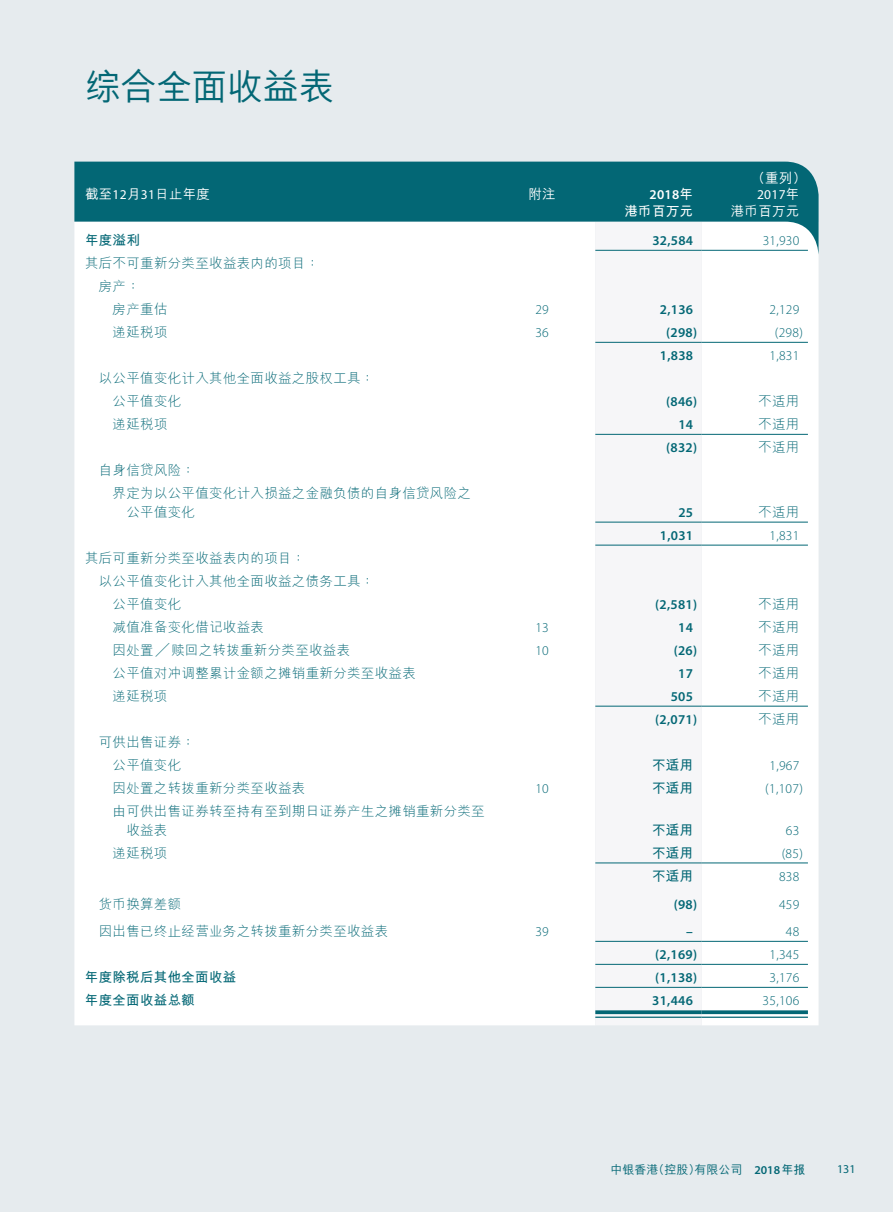
<style>
.page{position:relative;width:893px;height:1212px;background:#e6ebee}
.page>*{position:absolute;margin:0;border:0;box-sizing:border-box;transform-origin:0 0}
.t1{font:500 36px "M Hei HKS";letter-spacing:-.01em;color:#036775}
.t2{font:300 13.5px/23px "M Hei HKS";letter-spacing:.02em;color:#036775}
.t3{font:600 13.5px "Myriad Pro";letter-spacing:.02em;color:#036775}
.t4{font:300 13.5px "Myriad Pro";letter-spacing:.02em;color:#036775}
.t5{font:700 13.5px "M Hei HKS";letter-spacing:.02em;color:#036775}
.t6{font:500 13.5px "M Hei HKS";letter-spacing:.02em;color:#fff}
.t7{font:600 13.5px "Myriad Pro";color:#fff}
.t8{font:13.5px "Myriad Pro";color:#fff}
.t9{font:700 13.5px "M Hei HKS";letter-spacing:.02em;color:#fff}
.t10{font:500 12px "M Hei HKS";color:#036775}
.t11{font:12px "Myriad Pro";color:#036775}
.s1{font-family:"Myriad Pro";font-weight:400}
.s2{font-family:"M Hei HKS";font-weight:700}
.s3{font-family:"M Hei HKS";font-weight:500}
.s4{font-family:"Myriad Pro";font-weight:600}
.s5{font-weight:700}
</style>
<div class="page">
<div style="left:74px;top:256px;width:745px;height:769px;background:#fff"></div>
<div style="left:595px;top:256px;width:107px;height:769px;background:#f6f6f8"></div>
<hr style="left:595px;top:342px;width:107px;height:1px;background:#036775">
<hr style="left:702px;top:342px;width:106px;height:1px;background:#036775">
<hr style="left:595px;top:434px;width:107px;height:1px;background:#036775">
<hr style="left:702px;top:434px;width:106px;height:1px;background:#036775">
<hr style="left:595px;top:545px;width:107px;height:1px;background:#036775">
<hr style="left:702px;top:545px;width:106px;height:1px;background:#036775">
<hr style="left:595px;top:706px;width:107px;height:1px;background:#036775">
<hr style="left:702px;top:706px;width:106px;height:1px;background:#036775">
<hr style="left:595px;top:862px;width:107px;height:1px;background:#036775">
<hr style="left:702px;top:862px;width:106px;height:1px;background:#036775">
<hr style="left:595px;top:987px;width:107px;height:1px;background:#036775">
<hr style="left:702px;top:987px;width:106px;height:1px;background:#036775">
<hr style="left:595px;top:522px;width:107px;height:1px;background:#036775">
<hr style="left:702px;top:522px;width:106px;height:1px;background:#036775">
<hr style="left:595px;top:941px;width:107px;height:1px;background:#036775">
<hr style="left:702px;top:941px;width:106px;height:1px;background:#036775">
<hr style="left:595px;top:964px;width:107px;height:1px;background:#036775">
<hr style="left:702px;top:964px;width:106px;height:1px;background:#036775">
<svg style="left:74px;top:162px;width:745px;height:94px;background:#5d9da6"></svg>
<svg style="left:595px;top:1010px;width:107px;height:4px"></svg>
<hr style="left:595px;top:1016px;width:107px;height:2px;background:#036775">
<svg style="left:702px;top:1010px;width:106px;height:4px"></svg>
<hr style="left:702px;top:1016px;width:106px;height:2px;background:#036775">
<h1 class="t1" style="left:85px;top:61px;width:251px">綜合全面收益表</h1>
<p class="t6" style="left:751px;top:168px;width:56px">（重列）</p>
<p class="t6" style="left:85px;top:184px;width:127px">截至<span class="s1">12</span>月<span class="s1">31</span>日止年度</p>
<p class="t6" style="left:528px;top:184px;width:29px">附註</p>
<p class="t7" style="left:650px;top:186px;width:45px">2018<span class="s2">年</span></p>
<p class="t8" style="left:757px;top:186px;width:44px">2017<span class="s3">年</span></p>
<p class="t9" style="left:624px;top:201px;width:70px">港幣百萬元</p>
<p class="t6" style="left:731px;top:201px;width:70px">港幣百萬元</p>
<p class="t5" style="left:85px;top:230px;width:56px">年度溢利</p>
<p class="t3" style="left:652px;top:232px;width:42px">32,584</p>
<p class="t4" style="left:763px;top:233px;width:38px">31,930</p>
<p class="t2" style="left:85px;top:251px;width:236px">其後不可重新分類至收益表內的項目：</p>
<p class="t2" style="left:99px;top:274px;width:43px">房產：</p>
<p class="t2" style="left:113px;top:297px;width:56px">房產重估</p>
<p class="t4" style="left:535px;top:302px;width:15px">29</p>
<p class="t3" style="left:660px;top:301px;width:35px">2,136</p>
<p class="t4" style="left:769px;top:302px;width:31px">2,129</p>
<p class="t2" style="left:113px;top:320px;width:56px">遞延稅項</p>
<p class="t4" style="left:535px;top:325px;width:15px">36</p>
<p class="t3" style="left:666px;top:324px;width:32px">(298)</p>
<p class="t4" style="left:775px;top:325px;width:30px">(298)</p>
<p class="t3" style="left:660px;top:347px;width:35px">1,838</p>
<p class="t4" style="left:769px;top:348px;width:31px">1,831</p>
<p class="t2" style="left:113px;top:366px;width:263px;text-indent:-14px">以公平值變化計入其他全面收益之股權工具：公平值變化</p>
<p class="t3" style="left:666px;top:393px;width:32px">(846)</p>
<p class="t2" style="left:758px;top:389px;width:43px">不適用</p>
<p class="t2" style="left:113px;top:412px;width:56px">遞延稅項</p>
<p class="t3" style="left:678px;top:416px;width:16px">14</p>
<p class="t2" style="left:758px;top:412px;width:43px">不適用</p>
<p class="t3" style="left:666px;top:439px;width:32px">(832)</p>
<p class="t2" style="left:758px;top:435px;width:43px">不適用</p>
<p class="t2" style="left:113px;top:458px;width:360px;text-indent:-14px">自身信貸風險：<br>界定為以公平值變化計入損益之金融負債的自身信貸風險之</p>
<p class="t2" style="left:126px;top:500px;width:70px">公平值變化</p>
<p class="t3" style="left:678px;top:504px;width:16px">25</p>
<p class="t2" style="left:758px;top:500px;width:43px">不適用</p>
<p class="t3" style="left:660px;top:527px;width:35px">1,031</p>
<p class="t4" style="left:769px;top:528px;width:31px">1,831</p>
<p class="t2" style="left:85px;top:546px;width:222px">其後可重新分類至收益表內的項目：</p>
<p class="t2" style="left:99px;top:569px;width:277px">以公平值變化計入其他全面收益之債務工具：</p>
<p class="t2" style="left:113px;top:592px;width:70px">公平值變化</p>
<p class="t3" style="left:655px;top:596px;width:43px">(2,581)</p>
<p class="t2" style="left:758px;top:592px;width:43px">不適用</p>
<p class="t2" style="left:113px;top:615px;width:153px">減值準備變化借記收益表</p>
<p class="t4" style="left:535px;top:620px;width:15px">13</p>
<p class="t3" style="left:678px;top:619px;width:16px">14</p>
<p class="t2" style="left:758px;top:615px;width:43px">不適用</p>
<p class="t2" style="left:113px;top:638px;width:239px">因處置╱贖回之轉撥重新分類至收益表</p>
<p class="t4" style="left:535px;top:643px;width:15px">10</p>
<p class="t3" style="left:674px;top:642px;width:25px">(26)</p>
<p class="t2" style="left:758px;top:638px;width:43px">不適用</p>
<p class="t2" style="left:113px;top:661px;width:305px">公平值對沖調整累計金額之攤銷重新分類至收益表</p>
<p class="t3" style="left:678px;top:665px;width:16px">17</p>
<p class="t2" style="left:758px;top:661px;width:43px">不適用</p>
<p class="t2" style="left:113px;top:684px;width:56px">遞延稅項</p>
<p class="t3" style="left:671px;top:688px;width:24px">505</p>
<p class="t2" style="left:758px;top:684px;width:43px">不適用</p>
<p class="t3" style="left:655px;top:711px;width:43px">(2,071)</p>
<p class="t2" style="left:758px;top:707px;width:43px">不適用</p>
<p class="t2" style="left:99px;top:730px;width:98px;text-align:center">可供出售證券：公平值變化</p>
<p class="t5" style="left:652px;top:755px;width:43px">不適用</p>
<p class="t4" style="left:769px;top:758px;width:31px">1,967</p>
<p class="t2" style="left:113px;top:776px;width:194px">因處置之轉撥重新分類至收益表</p>
<p class="t4" style="left:535px;top:781px;width:15px">10</p>
<p class="t5" style="left:652px;top:778px;width:43px">不適用</p>
<p class="t4" style="left:765px;top:781px;width:39px">(1,107)</p>
<p class="t2" style="left:126px;top:801px;width:360px;line-height:18.8px;text-indent:-14px">由可供出售證券轉至持有至到期日證券產生之攤銷重新分類至收益表</p>
<p class="t5" style="left:652px;top:820px;width:43px">不適用</p>
<p class="t4" style="left:786px;top:823px;width:15px">63</p>
<p class="t2" style="left:113px;top:841px;width:56px">遞延稅項</p>
<p class="t5" style="left:652px;top:843px;width:43px">不適用</p>
<p class="t4" style="left:782px;top:846px;width:23px">(85)</p>
<p class="t5" style="left:652px;top:866px;width:43px">不適用</p>
<p class="t4" style="left:779px;top:869px;width:22px">838</p>
<p class="t2" style="left:99px;top:891px;width:84px">貨幣換算差額</p>
<p class="t3" style="left:674px;top:895px;width:25px">(98)</p>
<p class="t4" style="left:779px;top:897px;width:22px">459</p>
<p class="t2" style="left:99px;top:919px;width:291px">因出售已終止經營業務之轉撥重新分類至收益表</p>
<p class="t4" style="left:535px;top:924px;width:15px">39</p>
<p class="t3" style="left:686px;top:923px;width:8px">–</p>
<p class="t4" style="left:786px;top:924px;width:15px">48</p>
<p class="t3" style="left:655px;top:946px;width:43px">(2,169)</p>
<p class="t4" style="left:769px;top:947px;width:31px">1,345</p>
<p class="t5" style="left:85px;top:967px;width:153px">年度除稅後其他全面收益</p>
<p class="t3" style="left:655px;top:969px;width:43px">(1,138)</p>
<p class="t4" style="left:769px;top:970px;width:31px">3,176</p>
<p class="t5" style="left:85px;top:990px;width:111px">年度全面收益總額</p>
<p class="t3" style="left:652px;top:992px;width:42px">31,446</p>
<p class="t4" style="left:763px;top:993px;width:38px">35,106</p>
<p class="t10" style="left:610px;top:1160px;width:196px">中銀香港（控股）有限公司 <span class="s4">2018</span><span class="s5">年報</span></p>
<p class="t11" style="left:837px;top:1161px;width:20px">131</p>
</div>
